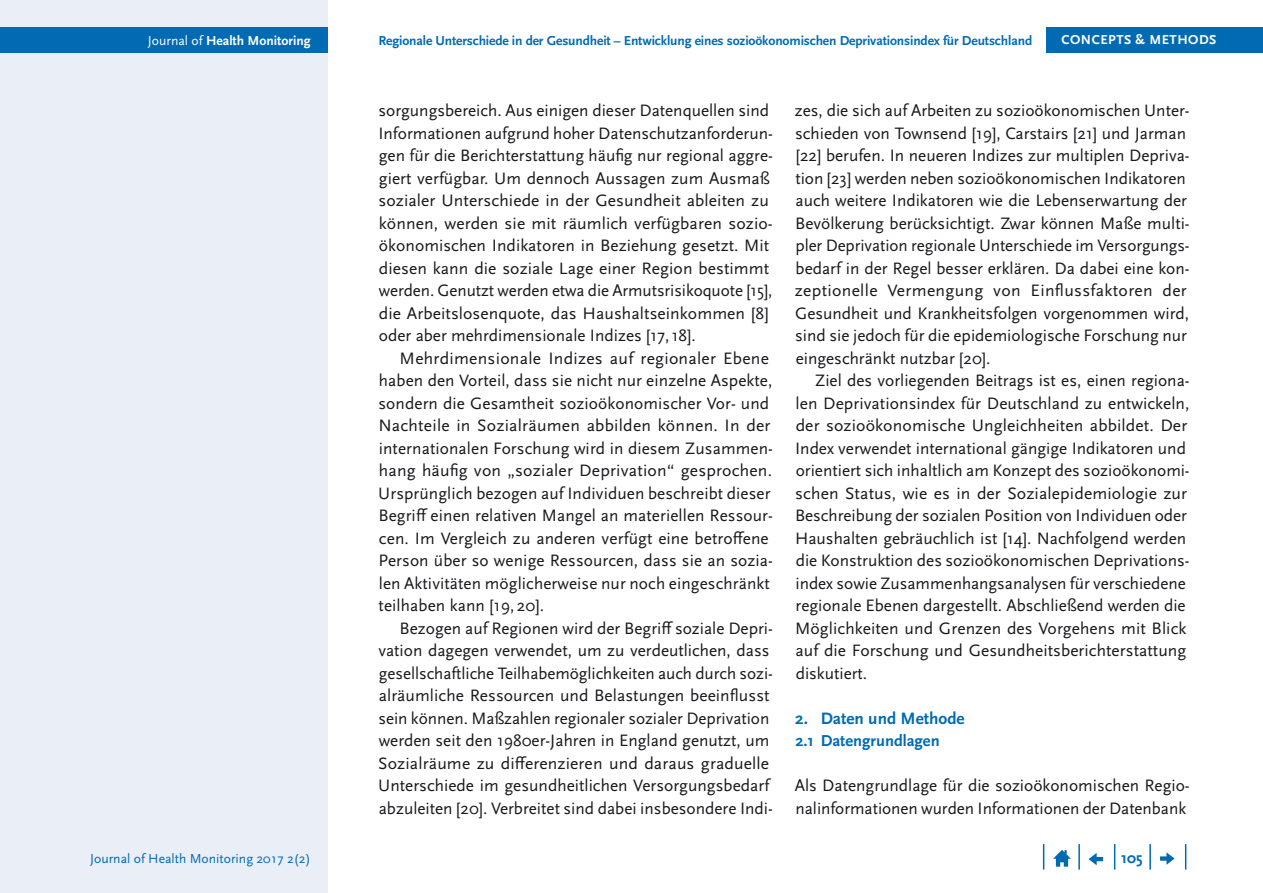
<style>
.page{position:relative;width:1263px;height:893px;background:#fff}
.page>*{position:absolute;margin:0;border:0;box-sizing:border-box;transform-origin:0 0}
.Copy_Einzug{font:17.25px/22.5px "Scala Sans Pro";color:#1a171c}
.Copy{font:17.25px/22.5px "Scala Sans Pro";color:#1a171c}
.t1{font:700 17.25px "Scala Sans Pro";color:#006bb3}
.t2{font:700 16.5px "Scala Sans Pro";color:#006bb3}
.t3{font:700 15.75px "Scala Sans Pro";color:#006bb3}
.t4{font:700 13.65px "Scala Sans Pro";letter-spacing:-.01em;color:#006bb3}
.t5{font:13.65px "Scala Sans Pro";color:#006bb3}
.t6{font:700 13.65px "Scala Sans Pro";color:#fff}
.t7{font:700 13.5px "Scala Sans Pro";letter-spacing:.04em;color:#fff}
.s1{font-weight:400}
</style>
<div class="page">
<div style="left:0;top:0;width:327px;height:893px;background:#eaeef7"></div>
<div style="left:0;top:28px;width:327px;height:25px;background:#006bb3"></div>
<svg style="left:1185px;top:844px;width:1px;height:26px"></svg>
<hr style="left:1149px;top:844px;width:2px;height:26px;background:#006bb3">
<svg style="left:1114px;top:844px;width:1px;height:26px"></svg>
<hr style="left:1078px;top:844px;width:2px;height:26px;background:#006bb3">
<svg style="left:1043px;top:844px;width:1px;height:26px"></svg>
<svg style="left:1053px;top:850px;width:18px;height:17px"></svg>
<svg style="left:1089px;top:853px;width:14px;height:12px"></svg>
<svg style="left:1160px;top:852px;width:14px;height:13px"></svg>
<div style="left:1046px;top:28px;width:217px;height:25px;background:#006bb3"></div>
<p class="t6" style="left:148px;top:33px;width:164px"><span class="s1">Journal of</span> Health Monitoring</p>
<p class="t4" style="left:378px;top:33px;width:655px">Regionale Unterschiede in der Gesundheit – Entwicklung eines sozioökonomischen Deprivationsindex für Deutschland</p>
<p class="t7" style="left:1061px;top:32px;width:157px">CONCEPTS &amp; METHODS</p>
<p class="Copy_Einzug" style="left:378px;top:99px;width:396px">sorgungsbereich. Aus einigen dieser Datenquellen sind Informationen aufgrund hoher Datenschutzanforderun&shy;gen für die Berichterstattung häufig nur regional aggre&shy;giert verfügbar. Um dennoch Aussagen zum Ausmaß sozialer Unterschiede in der Gesundheit ableiten zu können, werden sie mit räumlich verfügbaren sozio&shy;ökonomischen Indikatoren in Beziehung gesetzt. Mit diesen kann die soziale Lage einer Region bestimmt werden. Genutzt werden etwa die Armutsrisikoquote [15], die Arbeitslosenquote, das Haushaltseinkommen [8] oder aber mehrdimensionale Indizes [17,18].</p>
<p class="Copy_Einzug" style="left:378px;top:347px;width:396px;text-indent:21px">Mehrdimensionale Indizes auf regionaler Ebene haben den Vorteil, dass sie nicht nur einzelne Aspekte, sondern die Gesamtheit sozioökonomischer Vor- und Nachteile in Sozialräumen abbilden können. In der internationalen Forschung wird in diesem Zusammen&shy;hang häufig von „sozialer Deprivation“ gesprochen.<br>Ursprünglich bezogen auf Individuen beschreibt dieser Begriff einen relativen Mangel an materiellen Ressour&shy;cen. Im Vergleich zu anderen verfügt eine betroffene Person über so wenige Ressourcen, dass sie an sozia&shy;len Aktivitäten möglicherweise nur noch eingeschränkt teilhaben kann [19, 20].</p>
<p class="Copy_Einzug" style="left:378px;top:617px;width:396px;text-indent:21px">Bezogen auf Regionen wird der Begriff soziale Depri&shy;vation dagegen verwendet, um zu verdeutlichen, dass gesellschaftliche Teilhabemöglichkeiten auch durch sozi&shy;alräumliche Ressourcen und Belastungen beeinflusst sein können. Maßzahlen regionaler sozialer Deprivation werden seit den 1980er-Jahren in England genutzt, um Sozialräume zu differenzieren und daraus graduelle Unterschiede im gesundheitlichen Versorgungsbedarf abzuleiten [20]. Verbreitet sind dabei insbesondere Indi-</p>
<p class="Copy_Einzug" style="left:795px;top:99px;width:396px">zes, die sich auf Arbeiten zu sozioökonomischen Unter&shy;schieden von Townsend [19], Carstairs [21] und Jarman [22] berufen. In neueren Indizes zur multiplen Depriva&shy;tion [23] werden neben sozioökonomischen Indikatoren auch weitere Indikatoren wie die Lebenserwartung der Bevölkerung berücksichtigt. Zwar können Maße multi&shy;pler Deprivation regionale Unterschiede im Versorgungs&shy;bedarf in der Regel besser erklären. Da dabei eine kon&shy;zeptionelle Vermengung von Einflussfaktoren der Gesundheit und Krankheitsfolgen vorgenommen wird, sind sie jedoch für die epidemiologische Forschung nur eingeschränkt nutzbar [20].</p>
<p class="Copy_Einzug" style="left:795px;top:369px;width:396px;text-indent:20px">Ziel des vorliegenden Beitrags ist es, einen regiona&shy;len Deprivationsindex für Deutschland zu entwickeln, der sozioökonomische Ungleichheiten abbildet. Der Index verwendet international gängige Indikatoren und orientiert sich inhaltlich am Konzept des sozioökonomi&shy;schen Status, wie es in der Sozialepidemiologie zur Beschreibung der sozialen Position von Individuen oder Haushalten gebräuchlich ist [14]. Nachfolgend werden die Konstruktion des sozioökonomischen Deprivations&shy;index sowie Zusammenhangsanalysen für verschiedene regionale Ebenen dargestellt. Abschließend werden die Möglichkeiten und Grenzen des Vorgehens mit Blick auf die Forschung und Gesundheitsberichterstattung diskutiert.</p>
<h1 class="t1" style="left:795px;top:708px;width:171px">2. Daten und Methode</h1>
<h2 class="t2" style="left:795px;top:731px;width:146px">2.1 Datengrundlagen</h2>
<p class="Copy" style="left:795px;top:774px;width:396px">Als Datengrundlage für die sozioökonomischen Regio&shy;nalinformationen wurden Informationen der Datenbank</p>
<p class="t5" style="left:90px;top:850px;width:222px">Journal of Health Monitoring 2017 2(2)</p>
<p class="t3" style="left:1121px;top:849px;width:23px">105</p>
</div>
